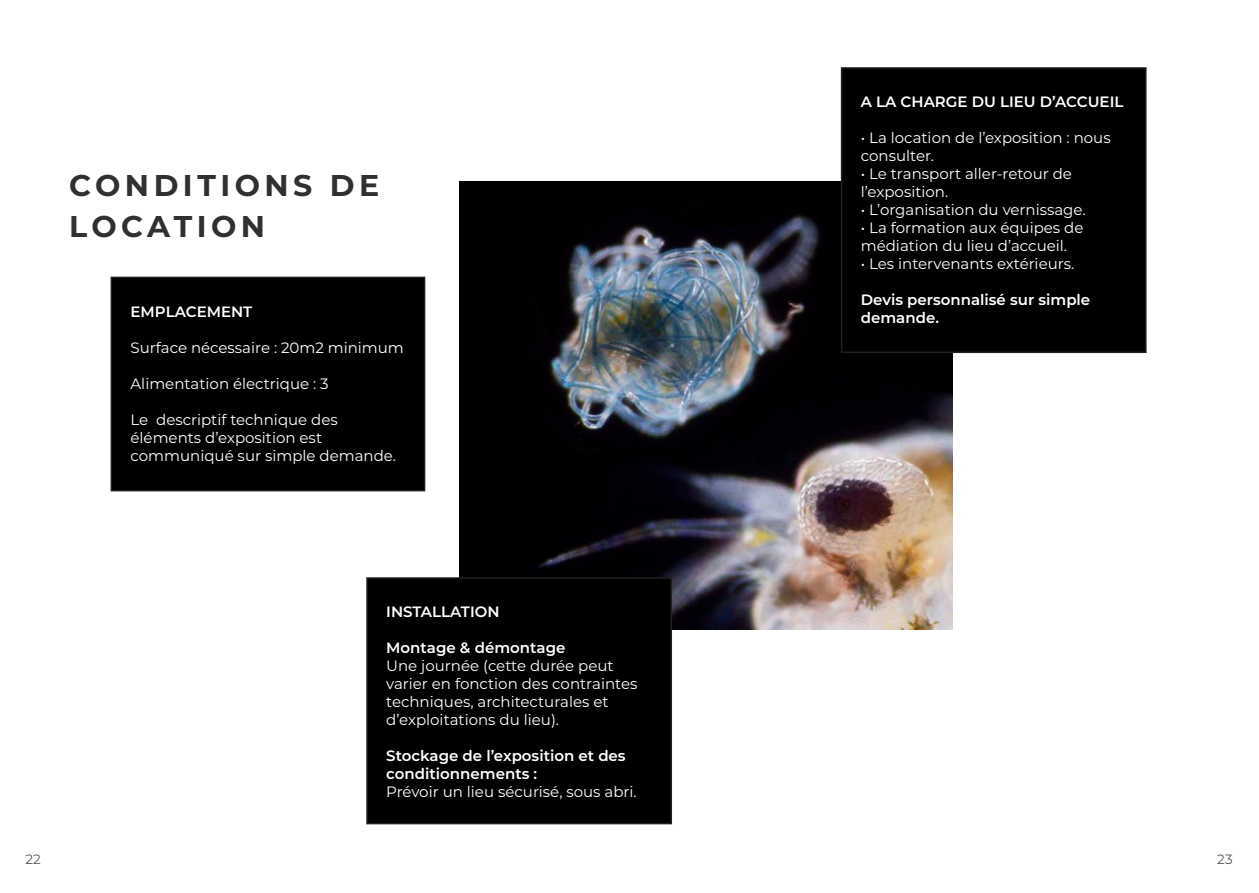
<style>
.page{position:relative;width:1259px;height:893px;background:#fff}
.page>*{position:absolute;margin:0;border:0;box-sizing:border-box;transform-origin:0 0}
.t1{font:700 30px/40.5px "Montserrat";letter-spacing:.15em;color:#312f30}
.t2{font:15px/18px "Montserrat";color:#fff}
.t3{font:600 15px/18px "Montserrat";color:#fff}
.t4{font:13.5px "Montserrat";color:#57585a}
</style>
<div class="page">
<img style="left:459px;top:182px;width:493px;height:447px">
<div style="left:841px;top:68px;width:304px;height:284px;background:#000"></div>
<div style="left:841px;top:67px;width:305px;height:286px;border:2px solid #231f20"></div>
<div style="left:111px;top:277px;width:313px;height:214px;background:#000"></div>
<div style="left:111px;top:277px;width:314px;height:214px;border:2px solid #231f20"></div>
<div style="left:367px;top:578px;width:304px;height:246px;background:#000"></div>
<div style="left:366px;top:577px;width:306px;height:247px;border:2px solid #231f20"></div>
<h1 class="t1" style="left:69px;top:164px;width:312px">CONDITIONS DE<br>LOCATION</h1>
<p class="t3" style="left:130px;top:302px;width:123px">EMPLACEMENT</p>
<p class="t2" style="left:130px;top:338px;width:275px">Surface nécessaire : 20m2 minimum</p>
<p class="t2" style="left:130px;top:374px;width:200px">Alimentation électrique : 3</p>
<p class="t2" style="left:130px;top:410px;width:267px">Le descriptif technique des éléments d’exposition est communiqué sur simple demande.</p>
<p class="t3" style="left:386px;top:602px;width:115px">INSTALLATION</p>
<p class="t3" style="left:386px;top:638px;width:181px">Montage &amp; démontage</p>
<p class="t2" style="left:386px;top:656px;width:253px">Une journée (cette durée peut varier en fonction des contraintes techniques, architecturales et d’exploitations du lieu).</p>
<p class="t3" style="left:386px;top:746px;width:241px">Stockage de l’exposition et des conditionnements :</p>
<p class="t2" style="left:386px;top:782px;width:252px">Prévoir un lieu sécurisé, sous abri.</p>
<p class="t3" style="left:861px;top:92px;width:264px">A LA CHARGE DU LIEU D’ACCUEIL</p>
<p class="t2" style="left:861px;top:128px;width:251px">• La location de l’exposition : nous consulter.</p>
<p class="t2" style="left:861px;top:164px;width:213px">• Le transport aller-retour de l’exposition.</p>
<p class="t2" style="left:861px;top:200px;width:226px">• L’organisation du vernissage.</p>
<p class="t2" style="left:861px;top:218px;width:224px">• La formation aux équipes de médiation du lieu d’accueil.</p>
<p class="t2" style="left:861px;top:254px;width:215px">• Les intervenants extérieurs.</p>
<p class="t3" style="left:861px;top:290px;width:231px">Devis personnalisé sur simple demande.</p>
<p class="t4" style="left:26px;top:849px;width:17px">22</p>
<p class="t4" style="left:1217px;top:849px;width:17px">23</p>
</div>
